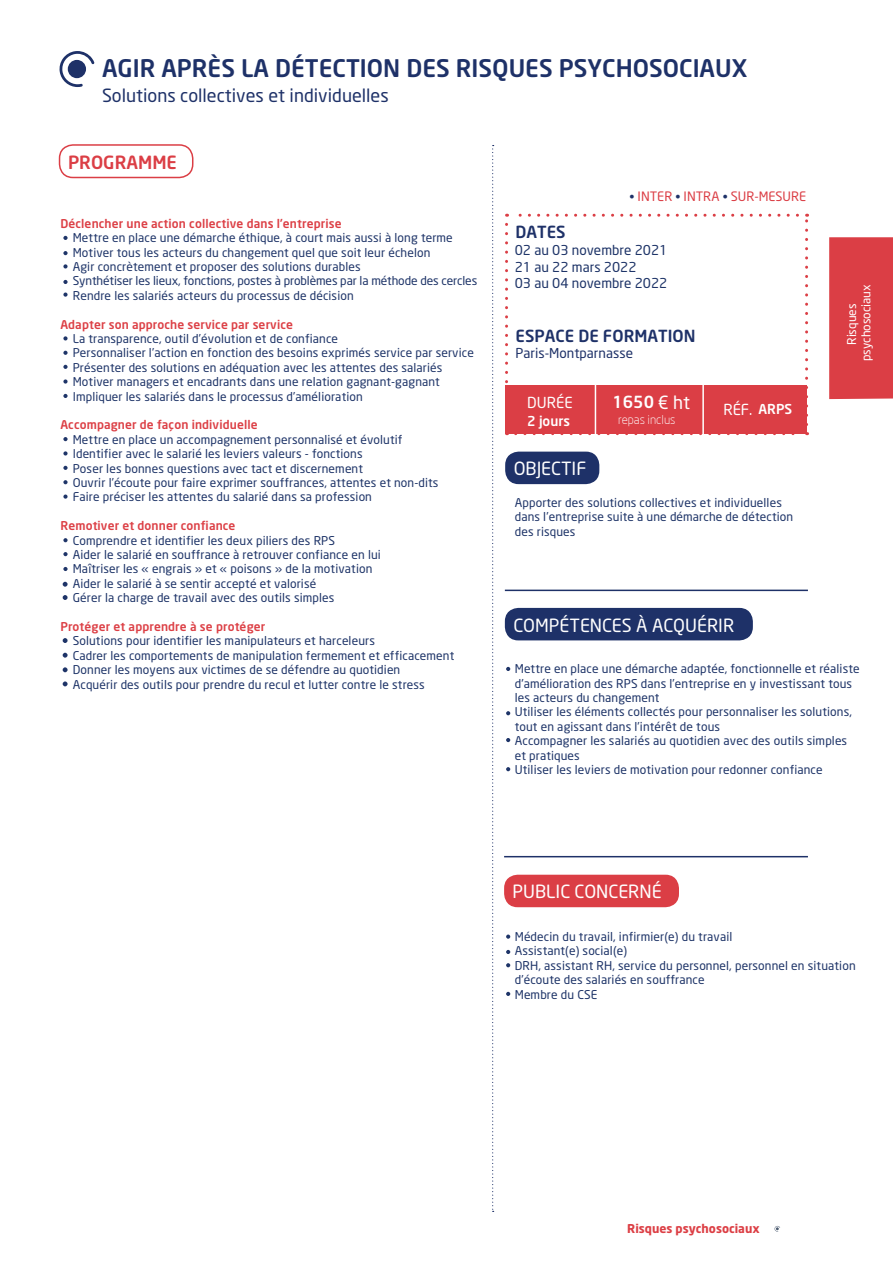
<style>
.page{position:relative;width:893px;height:1263px;background:#fff}
.page>*{position:absolute;margin:0;border:0;box-sizing:border-box;transform-origin:0 0}
.t1{font:24px "Neo Sans Medium TR";color:#1e3168}
.t2{font:18px "Neo Sans TR";color:#fff}
.t3{font:18px "Neo Sans TR";color:#1e3168}
.t4{font:18px "Neo Sans Medium TR";color:#db3e45}
.t5{font:16.5px "Neo Sans Medium TR";color:#1e3168}
.t6{font:16.5px "Neo Sans Medium TR";color:#fff}
.t7{font:15px "Neo Sans TR";color:#fff}
.t8{font:13.5px/16.2px "Neo Sans TR";color:#1e3468}
.t9{font:13.5px "Neo Sans TR";color:#1e3168}
.t10{font:13.5px "Neo Sans Medium TR";color:#fff}
.t11{font:12.9px "Neo Sans TR";color:#db3e45}
.t12{font:12px/14.4px "Neo Sans TR";letter-spacing:.01em;color:#1e3468}
.t13{font:12px "Neo Sans Medium TR";letter-spacing:.01em;color:#dc3f45}
.t14{font:12px "Neo Sans Bold TR";color:#dc3f45}
.t15{font:12px/14.4px "Neo Sans TR";color:#fff;text-align:center}
.t16{font:300 12px "Neo Sans";color:#fff}
.s1{font-size:12px;color:#1e3168}
.s2{font-family:"Neo Sans TR";font-size:18px}
</style>
<div class="page">
<svg style="left:774px;top:1226px;width:6px;height:6px"></svg>
<div style="left:504px;top:875px;width:175px;height:32px;background:#db3e45;border-radius:14px"></div>
<div style="left:505px;top:608px;width:248px;height:32px;background:#1e3168;border-radius:14px"></div>
<svg style="left:59px;top:51px;width:35px;height:36px"></svg>
<svg style="left:492px;top:145px;width:2px;height:1067px"></svg>
<hr style="left:504px;top:856px;width:304px;height:1px;background:#1e3168">
<hr style="left:505px;top:590px;width:303px;height:1px;background:#1e3168">
<div style="left:59px;top:144px;width:134px;height:34px;border:2px solid #db3e45;border-radius:14px"></div>
<div style="left:505px;top:385px;width:301px;height:48px;background:#db3e45"></div>
<svg style="left:505px;top:224px;width:3px;height:211px"></svg>
<svg style="left:516px;top:432px;width:292px;height:3px"></svg>
<svg style="left:805px;top:214px;width:3px;height:211px"></svg>
<svg style="left:507px;top:214px;width:290px;height:3px"></svg>
<hr style="left:595px;top:380px;width:1px;height:58px;background:#fff">
<hr style="left:702px;top:380px;width:2px;height:58px;background:#fff">
<div style="left:505px;top:452px;width:94px;height:32px;background:#1e3168;border-radius:14px"></div>
<div style="left:829px;top:237px;width:64px;height:162px;background:#db3e45"></div>
<svg style="left:506px;top:667px;width:4px;height:4px"></svg>
<svg style="left:506px;top:711px;width:4px;height:4px"></svg>
<svg style="left:506px;top:738px;width:4px;height:4px"></svg>
<svg style="left:506px;top:767px;width:4px;height:4px"></svg>
<svg style="left:506px;top:934px;width:4px;height:5px"></svg>
<svg style="left:506px;top:950px;width:4px;height:4px"></svg>
<svg style="left:506px;top:963px;width:4px;height:4px"></svg>
<svg style="left:506px;top:992px;width:4px;height:4px"></svg>
<svg style="left:63px;top:236px;width:5px;height:4px"></svg>
<svg style="left:63px;top:251px;width:5px;height:4px"></svg>
<svg style="left:63px;top:264px;width:5px;height:4px"></svg>
<svg style="left:63px;top:280px;width:5px;height:4px"></svg>
<svg style="left:63px;top:292px;width:5px;height:5px"></svg>
<svg style="left:63px;top:336px;width:5px;height:4px"></svg>
<svg style="left:63px;top:351px;width:5px;height:4px"></svg>
<svg style="left:63px;top:365px;width:5px;height:4px"></svg>
<svg style="left:63px;top:379px;width:5px;height:5px"></svg>
<svg style="left:63px;top:394px;width:5px;height:4px"></svg>
<svg style="left:63px;top:437px;width:5px;height:4px"></svg>
<svg style="left:63px;top:451px;width:5px;height:4px"></svg>
<svg style="left:63px;top:466px;width:5px;height:4px"></svg>
<svg style="left:63px;top:480px;width:5px;height:4px"></svg>
<svg style="left:63px;top:494px;width:5px;height:5px"></svg>
<svg style="left:63px;top:538px;width:5px;height:4px"></svg>
<svg style="left:63px;top:552px;width:5px;height:4px"></svg>
<svg style="left:63px;top:567px;width:5px;height:4px"></svg>
<svg style="left:63px;top:582px;width:5px;height:5px"></svg>
<svg style="left:63px;top:595px;width:5px;height:5px"></svg>
<svg style="left:63px;top:653px;width:5px;height:5px"></svg>
<svg style="left:63px;top:667px;width:5px;height:5px"></svg>
<svg style="left:63px;top:681px;width:5px;height:5px"></svg>
<svg style="left:63px;top:638px;width:5px;height:5px"></svg>
<h1 class="t1" style="left:102px;top:53px;width:647px">AGIR APRÈS LA DÉTECTION DES RISQUES PSYCHOSOCIAUX</h1>
<h2 class="t3" style="left:102px;top:84px;width:288px">Solutions collectives et individuelles</h2>
<h2 class="t4" style="left:68px;top:151px;width:110px">PROGRAMME</h2>
<p class="t13" style="left:60px;top:216px;width:283px">Déclencher une action collective dans l’entreprise</p>
<p class="t12" style="left:73px;top:230px;width:406px">Mettre en place une démarche éthique, à court mais aussi à long terme Motiver tous les acteurs du changement quel que soit leur échelon<br>Agir concrètement et proposer des solutions durables<br>Synthétiser les lieux, fonctions, postes à problèmes par la méthode des cercles Rendre les salariés acteurs du processus de décision</p>
<p class="t13" style="left:60px;top:317px;width:234px">Adapter son approche service par service</p>
<p class="t12" style="left:73px;top:331px;width:403px">La transparence, outil d’évolution et de confiance<br>Personnaliser l’action en fonction des besoins exprimés service par service Présenter des solutions en adéquation avec les attentes des salariés Motiver managers et encadrants dans une relation gagnant-gagnant Impliquer les salariés dans le processus d’amélioration</p>
<p class="t13" style="left:60px;top:417px;width:199px">Accompagner de façon individuelle</p>
<p class="t12" style="left:73px;top:432px;width:367px">Mettre en place un accompagnement personnalisé et évolutif Identifier avec le salarié les leviers valeurs - fonctions<br>Poser les bonnes questions avec tact et discernement<br>Ouvrir l’écoute pour faire exprimer souffrances, attentes et non-dits Faire préciser les attentes du salarié dans sa profession</p>
<p class="t13" style="left:60px;top:518px;width:177px">Remotiver et donner confiance</p>
<p class="t12" style="left:73px;top:533px;width:310px">Comprendre et identifier les deux piliers des RPS<br>Aider le salarié en souffrance à retrouver confiance en lui Maîtriser les « engrais » et « poisons » de la motivation Aider le salarié à se sentir accepté et valorisé<br>Gérer la charge de travail avec des outils simples</p>
<p class="t13" style="left:60px;top:619px;width:206px">Protéger et apprendre à se protéger</p>
<p class="t12" style="left:73px;top:634px;width:383px">Solutions pour identifier les manipulateurs et harceleurs<br>Cadrer les comportements de manipulation fermement et efficacement Donner les moyens aux victimes de se défendre au quotidien<br>Acquérir des outils pour prendre du recul et lutter contre le stress</p>
<h3 class="t5" style="left:515px;top:221px;width:52px">DATES</h3>
<p class="t11" style="left:630px;top:188px;width:178px"><span class="s1">•</span> INTER <span class="s1">•</span> INTRA <span class="s1">•</span> SUR-MESURE</p>
<p class="t8" style="left:515px;top:242px;width:154px">02 au 03 novembre 2021<br>21 au 22 mars 2022<br>03 au 04 novembre 2022</p>
<h3 class="t5" style="left:515px;top:325px;width:181px">ESPACE DE FORMATION</h3>
<p class="t9" style="left:515px;top:344px;width:119px">Paris-Montparnasse</p>
<p class="t7" style="left:527px;top:393px;width:47px">DURÉE</p>
<h3 class="t6" style="left:612px;top:392px;width:79px">1650 <span class="s2">€ ht</span></h3>
<p class="t16" style="left:618px;top:413px;width:59px">repas inclus</p>
<p class="t10" style="left:527px;top:412px;width:44px">2 jours</p>
<h2 class="t2" style="left:514px;top:458px;width:74px">OBJECTIF</h2>
<p class="t7" style="left:723px;top:401px;width:31px">RÉF.</p>
<p class="t10" style="left:759px;top:400px;width:35px">ARPS</p>
<p class="t12" style="left:515px;top:495px;width:280px">Apporter des solutions collectives et individuelles dans l’entreprise suite à une démarche de détection des risques</p>
<h2 class="t2" style="left:513px;top:614px;width:222px">COMPÉTENCES À ACQUÉRIR</h2>
<p class="t15" style="left:844px;top:361px;width:79px;rotate:-90deg">Risques psychosociaux</p>
<p class="t12" style="left:515px;top:661px;width:346px">Mettre en place une démarche adaptée, fonctionnelle et réaliste d'amélioration des RPS dans l’entreprise en y investissant tous les acteurs du changement<br>Utiliser les éléments collectés pour personnaliser les solutions, tout en agissant dans l’intérêt de tous<br>Accompagner les salariés au quotidien avec des outils simples et pratiques<br>Utiliser les leviers de motivation pour redonner confiance</p>
<h2 class="t2" style="left:513px;top:881px;width:151px">PUBLIC CONCERNÉ</h2>
<p class="t12" style="left:515px;top:929px;width:342px">Médecin du travail, infirmier(e) du travail<br>Assistant(e) social(e)<br>DRH, assistant RH, service du personnel, personnel en situation d’écoute des salariés en souffrance<br>Membre du CSE</p>
<p class="t14" style="left:627px;top:1221px;width:134px">Risques psychosociaux</p>
</div>
